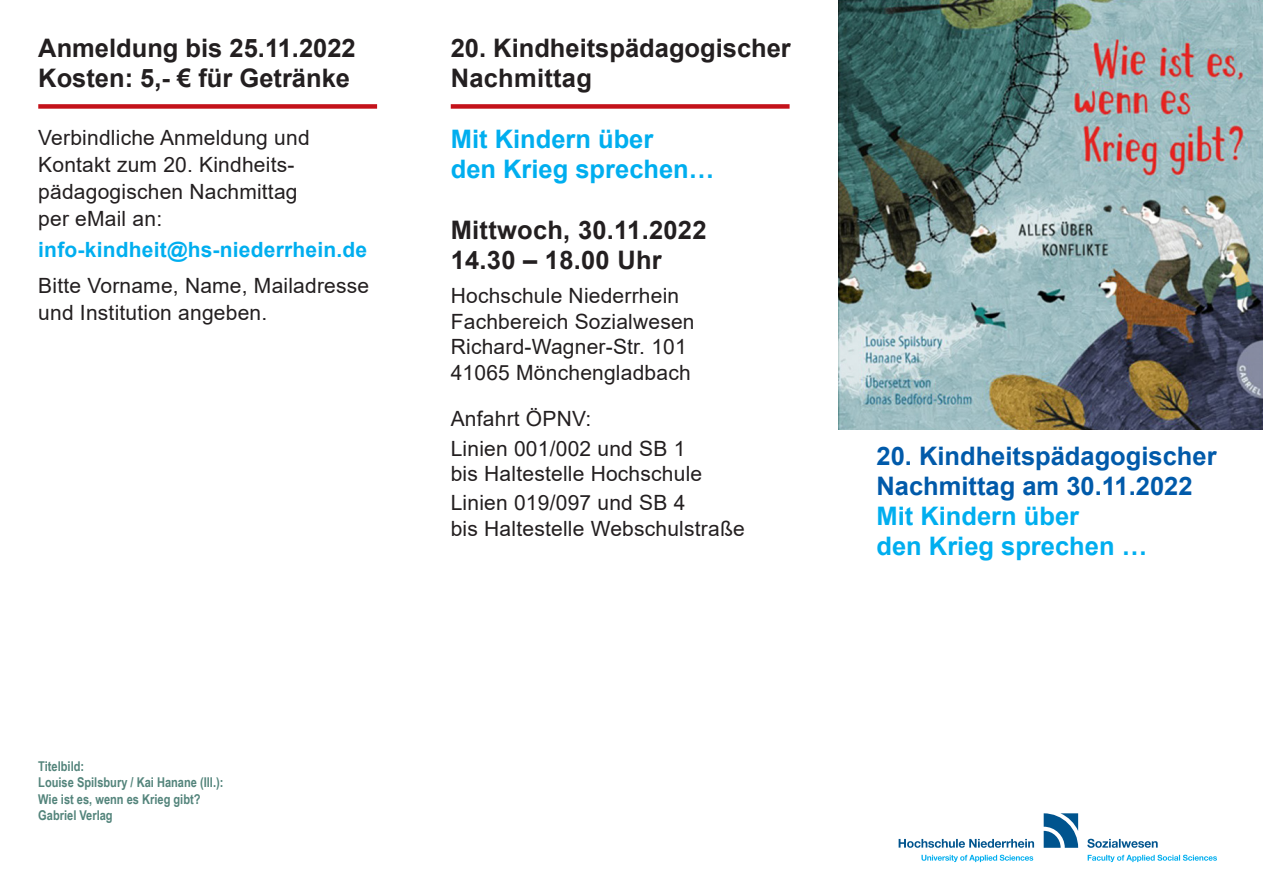
<style>
.page{position:relative;width:1263px;height:893px;background:#fff}
.page>*{position:absolute;margin:0;border:0;box-sizing:border-box;transform-origin:0 0}
.t1{font:700 25.5px/30.6px "Arial";color:#231f20}
.t2{font:700 25.5px/30px "Arial";color:#00aeef}
.t3{font:700 25.5px/30px "Arial";color:#015aaa}
.t4{font:21px/27px "Arial";letter-spacing:.01em;color:#231f20}
.t5{font:700 21px "Arial";letter-spacing:.01em;color:#00aeef}
.t6{font:700 13.5px/16.2px "Arial Narrow";color:#53847b}
</style>
<div class="page">
<img style="left:838px;top:0;width:425px;height:430px">
<svg style="left:1044px;top:813px;width:34px;height:35px"></svg>
<svg style="left:1087px;top:839px;width:71px;height:9px"></svg>
<svg style="left:1088px;top:855px;width:129px;height:7px"></svg>
<svg style="left:899px;top:839px;width:135px;height:9px"></svg>
<svg style="left:921px;top:855px;width:112px;height:7px"></svg>
<div style="left:451px;top:104px;width:338px;height:5px;background:#c4121a"></div>
<div style="left:38px;top:104px;width:339px;height:5px;background:#c4121a"></div>
<p class="t1" style="left:38px;top:33px;width:319px">Anmeldung bis 25.11.2022<br>Kosten: 5,- € für Getränke</p>
<p class="t4" style="left:38px;top:124px;width:273px">Verbindliche Anmeldung und<br>Kontakt zum 20. Kindheits&shy;pädagogischen Nachmittag per eMail an:</p>
<p class="t5" style="left:38px;top:235px;width:330px">info-kindheit@hs-niederrhein.de</p>
<p class="t4" style="left:38px;top:272px;width:332px">Bitte Vorname, Name, Mailadresse und Institution angeben.</p>
<p class="t1" style="left:451px;top:33px;width:342px">20. Kindheitspädagogischer<br>Nachmittag</p>
<p class="t2" style="left:451px;top:124px;width:265px">Mit Kindern über<br>den Krieg sprechen…</p>
<p class="t1" style="left:451px;top:215px;width:257px">Mittwoch, 30.11.2022<br>14.30 – 18.00 Uhr</p>
<p class="t4" style="left:451px;top:283px;width:245px;line-height:25.5px">Hochschule Niederrhein<br>Fachbereich Sozialwesen<br>Richard-Wagner-Str. 101<br>41065 Mönchengladbach</p>
<p class="t4" style="left:451px;top:404px;width:236px;line-height:29.4px">Anfahrt ÖPNV:<br>Linien 001/002 und SB 1</p>
<p class="t4" style="left:451px;top:459px;width:253px;line-height:29.4px">bis Haltestelle Hochschule<br>Linien 019/097 und SB 4</p>
<p class="t4" style="left:451px;top:514px;width:295px">bis Haltestelle Webschulstraße</p>
<p class="t6" style="left:38px;top:758px;width:187px">Titelbild:<br>Louise Spilsbury / Kai Hanane (Ill.):<br>Wie ist es, wenn es Krieg gibt?<br>Gabriel Verlag</p>
<p class="t3" style="left:876px;top:441px;width:342px">20. Kindheitspädagogischer<br>Nachmittag am 30.11.2022</p>
<p class="t2" style="left:876px;top:501px;width:272px">Mit Kindern über<br>den Krieg sprechen …</p>
</div>
